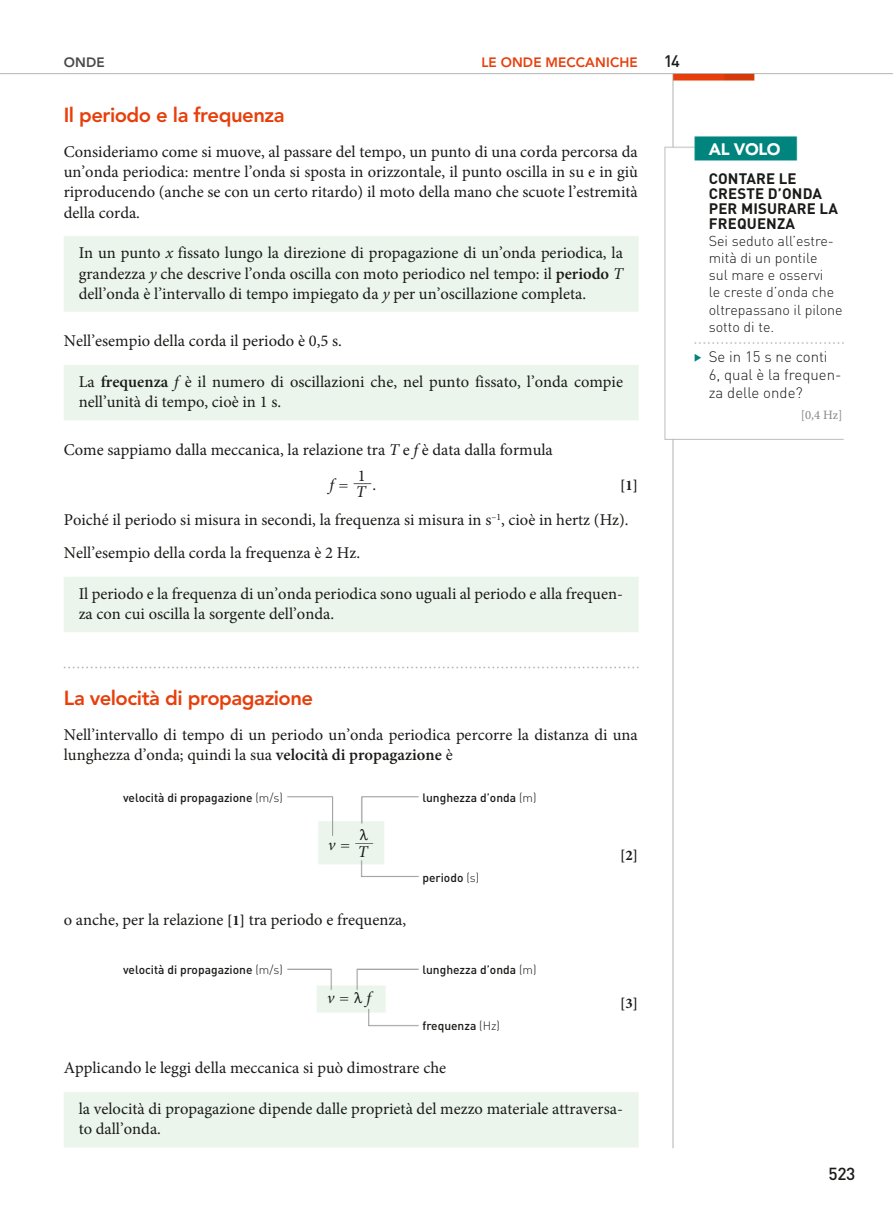
<style>
.page{position:relative;width:893px;height:1212px;background:#fff}
.page>*{position:absolute;margin:0;border:0;box-sizing:border-box;transform-origin:0 0}
.t1{font:800 20.25px "Avenir LT Std";letter-spacing:-.025em;color:#e73f0c}
.t2{font:500 17.25px "DIN Pro";color:#1a1a18}
.t3{font:16.5px/20.2px "Minion Pro";color:#1a1a18}
.t4{font:900 16.5px "Avenir LT Std";letter-spacing:-.02em;color:#fff}
.t5{font:italic 16.5px "Minion Pro";color:#1a1a18}
.t6{font:500 16.5px "DIN Pro";color:#1a1a18}
.t7{font:300 15px/18px "DIN Pro";color:#1a1a18}
.t8{font:700 15px/15px "DIN Pro";letter-spacing:.01em;color:#1a1a18}
.t9{font:700 14.7px "Minion Pro";color:#1a1a18}
.t10{font:300 14.25px/17.1px "DIN Pro";color:#1a1a18}
.t11{font:14.1px "MM Times Roman";color:#1a1a18}
.t12{font:14.1px "MM Greek";color:#1a1a18}
.t13{font:800 13.5px "Avenir LT Std";letter-spacing:.01em;color:#e73f0c}
.t14{font:800 13.5px "Avenir LT Std";color:#494948}
.t15{font:12.75px "Minion Pro";color:#868786}
.t16{font:500 12px "DIN Pro";color:#1a1a18}
.s1{font-style:italic}
.s2{font-weight:600}
.s3{font-family:"Minion Pro";font-weight:700;font-size:16.5px;color:#00847e}
.s4{font-weight:300}
.s5{font-weight:700;font-size:14.7px}
.s6{font-family:"MM Greek"}
</style>
<div class="page">
<img style="left:0;top:73px;width:893px;height:1076px">
<p class="t14" style="left:64px;top:57px;width:42px">onde</p>
<p class="t13" style="left:481px;top:57px;width:158px">Le onde meccaniche</p>
<p class="t6" style="left:664px;top:55px;width:18px">14</p>
<p class="t1" style="left:64px;top:106px;width:223px">il periodo e la frequenza</p>
<p class="t3" style="left:64px;top:143px;width:576px;text-align:justify">Consideriamo come si muove, al passare del tempo, un punto di una corda percorsa da un’onda periodica: mentre l’onda si sposta in orizzontale, il punto oscilla in su e in giù riproducendo (anche se con un certo ritardo) il moto della mano che scuote l’estremità della corda.</p>
<p class="t3" style="left:79px;top:244px;width:546px;text-align:justify">In un punto <span class="s1">x</span> fissato lungo la direzione di propagazione di un’onda periodica, la grandezza <span class="s1">y</span> che descrive l’onda oscilla con moto periodico nel tempo: il <span class="s2">periodo</span> <span class="s1">T </span>dell’onda è l’intervallo di tempo impiegato da <span class="s1">y</span> per un’oscillazione completa.</p>
<p class="t3" style="left:64px;top:332px;width:280px">Nell’esempio della corda il periodo è 0,5 s.</p>
<p class="t3" style="left:79px;top:373px;width:546px">La <span class="s2">frequenza</span> <span class="s1">f</span> è il numero di oscillazioni che, nel punto fissato, l’onda compie nell’unità di tempo, cioè in 1 s.</p>
<p class="t3" style="left:329px;top:433px;width:225px;line-height:35.1px;text-indent:-266px">Come sappiamo dalla meccanica, la relazione tra <span class="s1">T</span> e <span class="s1">f</span> è data dalla formula <span class="s1">f</span></p>
<p class="t3" style="left:358px;top:467px;width:9px">1</p>
<p class="t3" style="left:372px;top:476px;width:5px">.</p>
<p class="t9" style="left:620px;top:479px;width:19px">[1]</p>
<p class="t3" style="left:64px;top:505px;width:566px;line-height:33px">Poiché il periodo si misura in secondi, la frequenza si misura in s<sup>–1</sup>, cioè in hertz (Hz).<br>Nell’esempio della corda la frequenza è 2 Hz.</p>
<p class="t3" style="left:79px;top:585px;width:546px">Il periodo e la frequenza di un’onda periodica sono uguali al periodo e alla frequen&shy;za con cui oscilla la sorgente dell’onda.</p>
<p class="t11" style="left:339px;top:477px;width:11px">=</p>
<p class="t5" style="left:356px;top:485px;width:11px">T</p>
<p class="t4" style="left:709px;top:140px;width:73px">AL VOLO</p>
<p class="t8" style="left:709px;top:173px;width:131px">CONTARE LE<br>CRESTE D’ONDA<br>PER MISURARE LA<br>FREQUENZA</p>
<p class="t10" style="left:709px;top:234px;width:135px">Sei seduto all’estre&shy;mità di un pontile<br>sul mare e osservi<br>le creste d’onda che oltrepassano il pilone sotto di te.</p>
<p class="t7" style="left:709px;top:350px;width:134px;text-indent:-15px"><span class="s3">▶</span> Se in 15 s ne conti<br>6, qual è la frequen&shy;za delle onde?</p>
<p class="t15" style="left:801px;top:410px;width:43px">[0,4 Hz]</p>
<p class="t1" style="left:64px;top:689px;width:251px">La velocità di propagazione</p>
<p class="t3" style="left:64px;top:726px;width:576px">Nell’intervallo di tempo di un periodo un’onda periodica percorre la distanza di una lunghezza d’onda; quindi la sua <span class="s2">velocitˆ di propagazione</span> è</p>
<p class="t16" style="left:123px;top:793px;width:161px">velocità di propagazione <span class="s4">(m/s)</span></p>
<p class="t16" style="left:422px;top:793px;width:116px">lunghezza d’onda <span class="s4">(m)</span></p>
<p class="t12" style="left:359px;top:829px;width:10px">m</p>
<p class="t5" style="left:328px;top:838px;width:9px">v</p>
<p class="t5" style="left:358px;top:845px;width:11px">T</p>
<p class="t11" style="left:341px;top:836px;width:11px">=</p>
<p class="t3" style="left:64px;top:910px;width:344px">o anche, per la relazione <span class="s5">[1]</span> tra periodo e frequenza,</p>
<p class="t16" style="left:422px;top:873px;width:58px">periodo <span class="s4">(s)</span></p>
<p class="t16" style="left:123px;top:965px;width:161px">velocità di propagazione <span class="s4">(m/s)</span></p>
<p class="t16" style="left:422px;top:965px;width:116px">lunghezza d’onda <span class="s4">(m)</span></p>
<p class="t9" style="left:620px;top:849px;width:19px">[2]</p>
<p class="t5" style="left:327px;top:991px;width:9px">v</p>
<p class="t5" style="left:367px;top:991px;width:6px">f</p>
<p class="t11" style="left:339px;top:990px;width:25px">= <span class="s6">m</span></p>
<p class="t9" style="left:620px;top:997px;width:19px">[3]</p>
<p class="t16" style="left:422px;top:1022px;width:79px">frequenza <span class="s4">(Hz)</span></p>
<p class="t3" style="left:64px;top:1059px;width:384px">Applicando le leggi della meccanica si può dimostrare che</p>
<p class="t3" style="left:79px;top:1099px;width:546px">la velocità di propagazione dipende dalle proprietà del mezzo materiale attraversa&shy;to dall’onda.</p>
<p class="t2" style="left:828px;top:1167px;width:28px">523</p>
</div>
